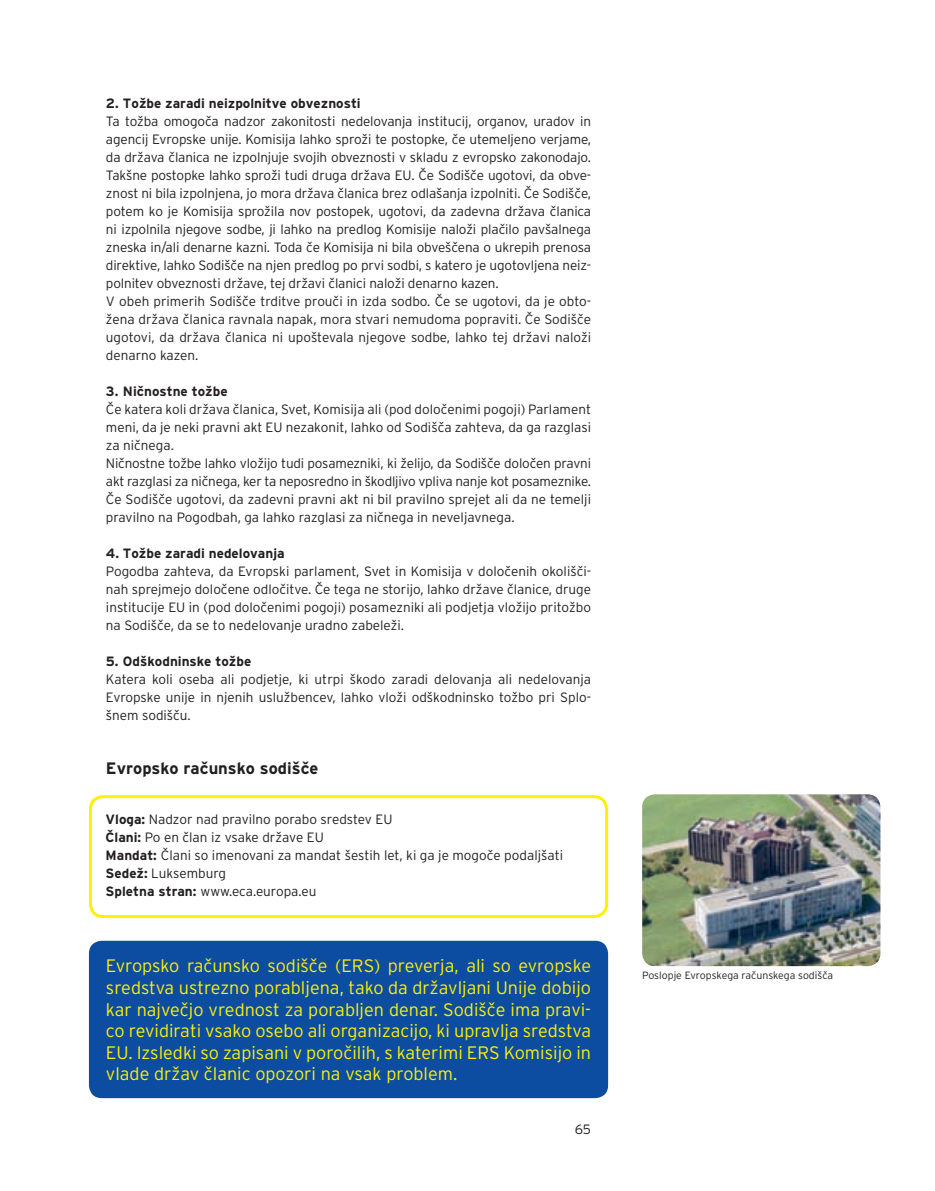
<style>
.page{position:relative;width:935px;height:1191px;background:#fff}
.page>*{position:absolute;margin:0;border:0;box-sizing:border-box;transform-origin:0 0}
.t1{font:300 18px/21.6px "Interstate FBCC";color:#fff101;text-align:justify}
.t2{font:700 16.5px "Interstate FBCC";color:#231f20}
.t3{font:300 13.5px/18px "Interstate FBCC";letter-spacing:-.01em;color:#231f20}
.t4{font:700 13.5px "Interstate FBCC";color:#231f20}
.t5{font:300 10.5px "Interstate FBCC";color:#231f20}
.s1{font-weight:700}
</style>
<div class="page">
<div style="left:89px;top:795px;width:519px;height:123px;border:3px solid #fff101;border-radius:13px"></div>
<div style="left:89px;top:941px;width:519px;height:157px;background:#0d4da1;border-radius:13px"></div>
<img style="left:642px;top:794px;width:238px;height:172px;border-radius:13px">
<p class="t4" style="left:106px;top:98px;width:256px">2. Tožbe zaradi neizpolnitve obveznosti</p>
<p class="t3" style="left:106px;top:113px;width:486px">Ta tožba omogoča nadzor zakonitosti nedelovanja institucij, organov, uradov in agencij Evropske unije. Komisija lahko sproži te postopke, če utemeljeno verjame, da država članica ne izpolnjuje svojih obveznosti v skladu z evropsko zakonodajo.<br>Takšne postopke lahko sproži tudi druga država EU. Če Sodišče ugotovi, da obve&shy;znost ni bila izpolnjena, jo mora država članica brez odlašanja izpolniti. Če Sodišče, potem ko je Komisija sprožila nov postopek, ugotovi, da zadevna država članica ni izpolnila njegove sodbe, ji lahko na predlog Komisije naloži plačilo pavšalnega zneska in/ali denarne kazni. Toda če Komisija ni bila obveščena o ukrepih prenosa direktive, lahko Sodišče na njen predlog po prvi sodbi, s katero je ugotovljena neiz&shy;polnitev obveznosti države, tej državi članici naloži denarno kazen.<br>V obeh primerih Sodišče trditve prouči in izda sodbo. Če se ugotovi, da je obto&shy;žena država članica ravnala napak, mora stvari nemudoma popraviti. Če Sodišče ugotovi, da država članica ni upoštevala njegove sodbe, lahko tej državi naloži denarno kazen.</p>
<p class="t4" style="left:106px;top:386px;width:123px">3. Ničnostne tožbe</p>
<p class="t3" style="left:106px;top:401px;width:486px">Če katera koli država članica, Svet, Komisija ali (pod določenimi pogoji) Parlament meni, da je neki pravni akt EU nezakonit, lahko od Sodišča zahteva, da ga razglasi za ničnega.<br>Ničnostne tožbe lahko vložijo tudi posamezniki, ki želijo, da Sodišče določen pravni akt razglasi za ničnega, ker ta neposredno in škodljivo vpliva nanje kot posameznike.<br>Če Sodišče ugotovi, da zadevni pravni akt ni bil pravilno sprejet ali da ne temelji pravilno na Pogodbah, ga lahko razglasi za ničnega in neveljavnega.</p>
<p class="t4" style="left:106px;top:548px;width:180px">4. Tožbe zaradi nedelovanja</p>
<p class="t3" style="left:106px;top:563px;width:486px;text-align:justify">Pogodba zahteva, da Evropski parlament, Svet in Komisija v določenih okolišči&shy;nah sprejmejo določene odločitve. Če tega ne storijo, lahko države članice, druge institucije EU in (pod določenimi pogoji) posamezniki ali podjetja vložijo pritožbo na Sodišče, da se to nedelovanje uradno zabeleži.</p>
<p class="t4" style="left:106px;top:656px;width:147px">5. Odškodninske tožbe</p>
<p class="t3" style="left:106px;top:671px;width:486px;text-align:justify">Katera koli oseba ali podjetje, ki utrpi škodo zaradi delovanja ali nedelovanja Evropske unije in njenih uslužbencev, lahko vloži odškodninsko tožbo pri Splo&shy;šnem sodišču.</p>
<p class="t2" style="left:106px;top:762px;width:214px">Evropsko računsko sodišče</p>
<p class="t3" style="left:105px;top:811px;width:459px"><span class="s1">Vloga:</span> Nadzor nad pravilno porabo sredstev EU<br><span class="s1">Člani:</span> Po en član iz vsake države EU<br><span class="s1">Mandat:</span> Člani so imenovani za mandat šestih let, ki ga je mogoče podaljšati <span class="s1">Sedež:</span> Luksemburg<br><span class="s1">Spletna stran:</span> www.eca.europa.eu</p>
<p class="t1" style="left:106px;top:957px;width:486px">Evropsko računsko sodišče (ERS) preverja, ali so evropske sredstva ustrezno porabljena, tako da državljani Unije dobijo kar največjo vrednost za porabljen denar. Sodišče ima pravi&shy;co revidirati vsako osebo ali organizacijo, ki upravlja sredstva EU. Izsledki so zapisani v poročilih, s katerimi ERS Komisijo in vlade držav članic opozori na vsak problem.</p>
<p class="t3" style="left:574px;top:1121px;width:18px">65</p>
<p class="t5" style="left:642px;top:971px;width:192px">Poslopje Evropskega računskega sodišča</p>
</div>
